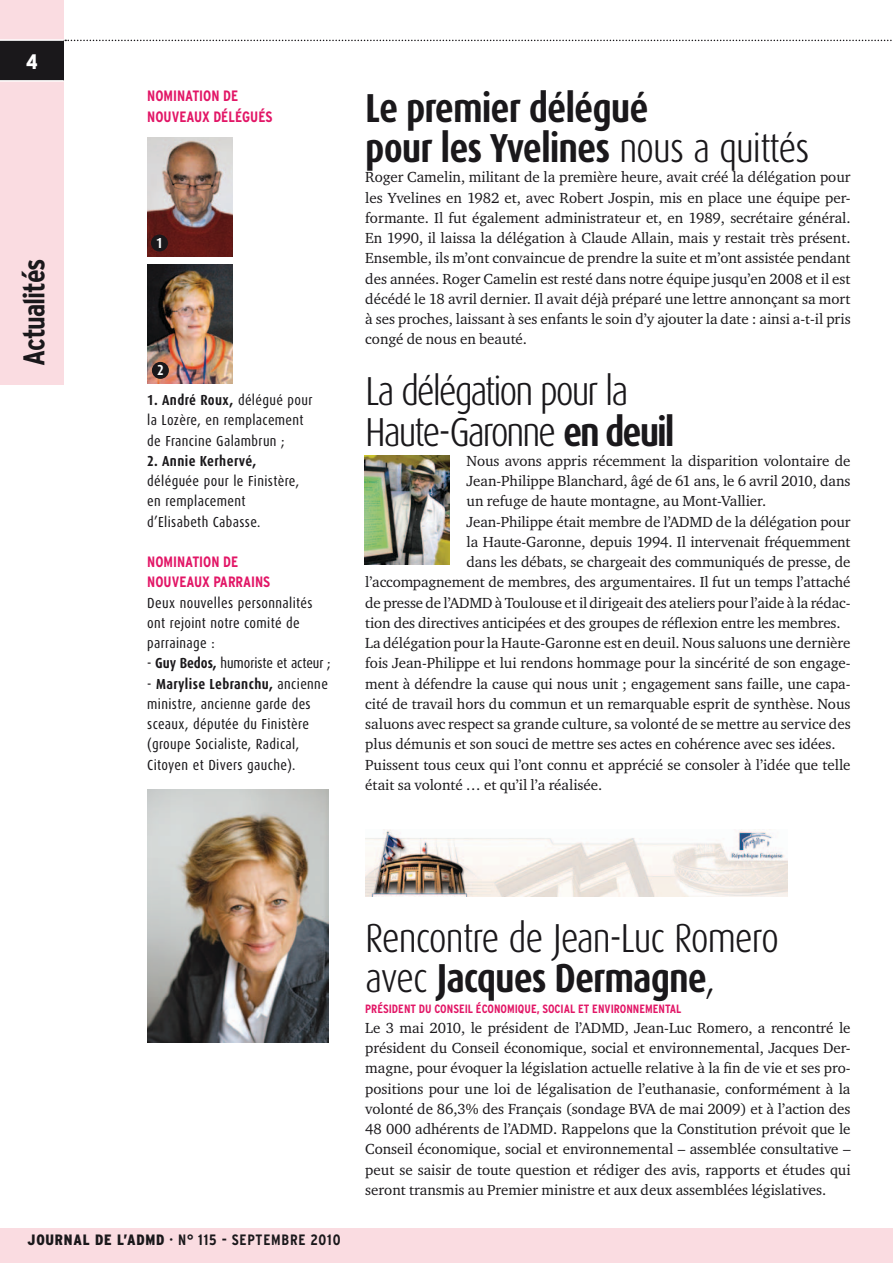
<style>
.page{position:relative;width:893px;height:1263px;background:#fff}
.page>*{position:absolute;margin:0;border:0;box-sizing:border-box;transform-origin:0 0}
.t1{font:300 40.5px/40.5px "Dax Condensed";letter-spacing:-.025em;color:#1a181b}
.t2{font:700 40.5px/40.5px "Dax Condensed";letter-spacing:-.025em;color:#1a181b}
.t3{font:300 40.5px/40.5px "Dax Condensed";letter-spacing:-.055em;color:#1a181b}
.t4{font:700 condensed 30px "Interstate";letter-spacing:-.04em;color:#1a181b}
.t5{font:900 condensed 21px "Interstate";color:#fff}
.t6{font:15px/20.2px "Charter ITC";color:#1a181b;text-align:justify}
.t7{font:700 condensed 15px "Interstate";color:#e21666}
.t8{font:700 condensed 15px "Interstate";letter-spacing:.05em;color:#1a181b}
.t9{font:900 condensed 15px "Interstate";color:#1a181b}
.t10{font:14.55px/20.2px "Dax Condensed";letter-spacing:.025em;color:#1a181b}
.t11{font:14.55px "Dax Condensed";letter-spacing:-.005em;color:#1a181b}
.t12{font:700 14.55px "Dax Condensed";letter-spacing:.025em;color:#1a181b}
.t13{font:700 14.55px "Dax Condensed";color:#fff}
.t14{font:700 condensed 12px "Interstate";color:#e21666}
.s1{font-weight:700}
.s2{font-weight:300}
</style>
<div class="page">
<div style="left:0;top:1229px;width:893px;height:34px;background:#fadce1"></div>
<div style="left:0;top:0;width:64px;height:385px;background:#fadce1"></div>
<div style="left:0;top:40px;width:64px;height:41px;background:#1a181b"></div>
<svg style="left:65px;top:40px;width:827px;height:1px"></svg>
<hr style="left:0;top:80px;width:64px;height:2px;background:#fff">
<hr style="left:0;top:39px;width:64px;height:2px;background:#fff">
<img style="left:365px;top:829px;width:423px;height:67px">
<img style="left:147px;top:137px;width:85px;height:119px">
<img style="left:364px;top:455px;width:86px;height:110px">
<img style="left:147px;top:265px;width:85px;height:119px">
<img style="left:147px;top:790px;width:181px;height:253px">
<div style="left:152px;top:362px;width:17px;height:17px;background:#1a181b;border-radius:50%"></div>
<div style="left:151px;top:234px;width:17px;height:18px;background:#1a181b;border-radius:50%"></div>
<h3 class="t5" style="left:26px;top:50px;width:13px">4</h3>
<h2 class="t4" style="left:17px;top:366px;width:109px;rotate:-90deg">ACTUALITÉS</h2>
<p class="t7" style="left:147px;top:88px;width:17px">NOMINATION</p>
<p class="t7" style="left:223px;top:88px;width:8px">DE</p>
<p class="t7" style="left:147px;top:108px;width:75px">NOUVEAUX DÉLÉG</p>
<p class="t7" style="left:250px;top:108px;width:16px">UÉS</p>
<p class="t13" style="left:156px;top:235px;width:8px">1</p>
<p class="t13" style="left:157px;top:362px;width:8px">2</p>
<p class="t10" style="left:147px;top:390px;width:167px"><span class="s1">1. André Roux,</span> délégué pour la Lozère, en remplacement de Francine Galambrun ;</p>
<p class="t12" style="left:147px;top:453px;width:111px">2. Annie Kerhervé,</p>
<p class="t10" style="left:147px;top:471px;width:153px">déléguée pour le Finistère, en remplacement d’Elisabeth Cabasse.</p>
<p class="t7" style="left:147px;top:553px;width:17px">NOMINATION</p>
<p class="t7" style="left:223px;top:553px;width:8px">DE</p>
<p class="t7" style="left:147px;top:574px;width:75px">NOUVEAUX PARRAINS</p>
<p class="t10" style="left:147px;top:592px;width:167px">Deux nouvelles personnalités ont rejoint notre comité de parrainage :</p>
<p class="t11" style="left:147px;top:655px;width:185px">- <span class="s1">Guy Bedos,</span> humoriste et acteur ;</p>
<p class="t10" style="left:147px;top:673px;width:182px">- <span class="s1">Marylise Lebranchu,</span> ancienne ministre, ancienne garde des sceaux, députée du Finistère (groupe Socialiste, Radical,<br>Citoyen et Divers gauche).</p>
<h1 class="t2" style="left:365px;top:88px;width:446px">Le premier délégué<br>pour les Yvelines <span class="s2">nous a quittés</span></h1>
<p class="t6" style="left:365px;top:167px;width:487px">Roger Camelin, militant de la première heure, avait créé la délégation pour les Yvelines en 1982 et, avec Robert Jospin, mis en place une équipe per&shy;formante. Il fut également administrateur et, en 1989, secrétaire général.<br>En 1990, il laissa la délégation à Claude Allain, mais y restait très présent.<br>Ensemble, ils m’ont convaincue de prendre la suite et m’ont assistée pendant des années. Roger Camelin est resté dans notre équipe jusqu’en 2008 et il est décédé le 18 avril dernier. Il avait déjà préparé une lettre annonçant sa mort à ses proches, laissant à ses enfants le soin d’y ajouter la date : ainsi a-t-il pris congé de nous en beauté.</p>
<h1 class="t3" style="left:365px;top:371px;width:311px">La délégation pour la<br>Haute-Garonne <span class="s1">en deuil</span></h1>
<p class="t6" style="left:467px;top:450px;width:386px">Nous avons appris récemment la disparition volontaire de</p>
<p class="t6" style="left:467px;top:470px;width:386px">Jean-Philippe Blanchard, âgé de 61 ans, le 6 avril 2010, dans</p>
<p class="t6" style="left:467px;top:491px;width:301px">un refuge de haute montagne, au Mont-Vallier.</p>
<p class="t6" style="left:467px;top:511px;width:386px">Jean-Philippe était membre de l’ADMD de la délégation pour</p>
<p class="t6" style="left:467px;top:531px;width:386px">la Haute-Garonne, depuis 1994. Il intervenait fréquemment</p>
<p class="t6" style="left:467px;top:551px;width:385px">dans les débats, se chargeait des communiqués de presse, de</p>
<p class="t6" style="left:365px;top:572px;width:487px">l’accompagnement de membres, des argumentaires. Il fut un temps l’attaché</p>
<p class="t6" style="left:365px;top:592px;width:487px">de presse de l’ADMD à Toulouse et il dirigeait des ateliers pour l’aide à la rédac-</p>
<p class="t6" style="left:365px;top:612px;width:477px">tion des directives anticipées et des groupes de réflexion entre les membres.</p>
<p class="t6" style="left:365px;top:632px;width:487px">La délégation pour la Haute-Garonne est en deuil. Nous saluons une dernière</p>
<p class="t6" style="left:365px;top:653px;width:487px">fois Jean-Philippe et lui rendons hommage pour la sincérité de son engage-</p>
<p class="t6" style="left:365px;top:673px;width:487px">ment à défendre la cause qui nous unit ; engagement sans faille, une capa-</p>
<p class="t6" style="left:365px;top:693px;width:487px">cité de travail hors du commun et un remarquable esprit de synthèse. Nous</p>
<p class="t6" style="left:365px;top:713px;width:487px">saluons avec respect sa grande culture, sa volonté de se mettre au service des</p>
<p class="t6" style="left:365px;top:734px;width:472px">plus démunis et son souci de mettre ses actes en cohérence avec ses idées.</p>
<p class="t6" style="left:365px;top:754px;width:487px">Puissent tous ceux qui l’ont connu et apprécié se consoler à l’idée que telle</p>
<p class="t6" style="left:365px;top:774px;width:239px">était sa volonté … et qu’il l’a réalisée.</p>
<p class="t9" style="left:28px;top:1232px;width:10px">JOURNAL</p>
<p class="t9" style="left:95px;top:1232px;width:43px">DE L’ADMD</p>
<p class="t8" style="left:169px;top:1232px;width:173px">· N° 115 - SEPTEMBRE 2010</p>
<h1 class="t1" style="left:365px;top:918px;width:415px">Rencontre de Jean-Luc Romero avec <span class="s1">Jacques Dermagne</span>,</h1>
<p class="t14" style="left:365px;top:1001px;width:7px">PRÉSIDENT</p>
<p class="t14" style="left:419px;top:1001px;width:28px">DU CONSEIL</p>
<p class="t14" style="left:476px;top:1001px;width:7px">ÉCONOMI</p>
<p class="t14" style="left:518px;top:1001px;width:31px">QUE, SOCIAL</p>
<p class="t14" style="left:578px;top:1001px;width:39px">ET ENVIRONNEMENTAL</p>
<p class="t6" style="left:365px;top:1017px;width:487px">Le 3 mai 2010, le président de l’ADMD, Jean-Luc Romero, a rencontré le président du Conseil économique, social et environnemental, Jacques Der&shy;magne, pour évoquer la législation actuelle relative à la fin de vie et ses pro&shy;positions pour une loi de légalisation de l’euthanasie, conformément à la volonté de 86,3% des Français (sondage BVA de mai 2009) et à l’action des 48 000 adhérents de l’ADMD. Rappelons que la Constitution prévoit que le Conseil économique, social et environnemental – assemblée consultative – peut se saisir de toute question et rédiger des avis, rapports et études qui seront transmis au Premier ministre et aux deux assemblées législatives.</p>
</div>
